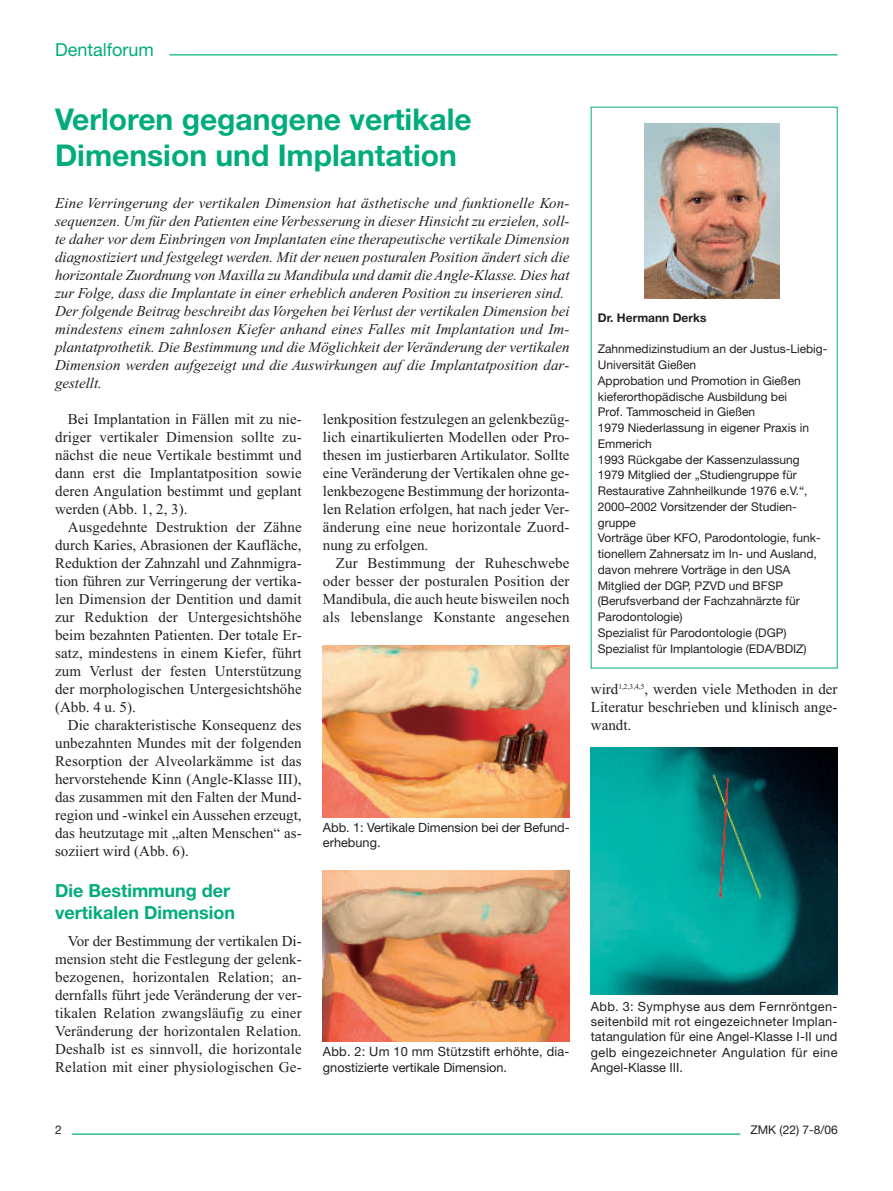
<style>
.page{position:relative;width:893px;height:1191px;background:#fff}
.page>*{position:absolute;margin:0;border:0;box-sizing:border-box;transform-origin:0 0}
.t1{font:700 30px/36px "Helvetica Neue";color:#00ac7c}
.t2{font:700 18px/21.6px "Helvetica Neue";color:#00ac7c}
.t3{font:18px "Helvetica Neue";color:#00ac7c}
.t4{font:15px/18px "Times";letter-spacing:.005em;color:#231f20;text-align:justify}
.t5{font:italic 15px/18px "Times";color:#231f20}
.t6{font:12.75px/15.3px "Helvetica Neue";color:#231f20}
.t7{font:12px/15.8px "Helvetica Neue";color:#231f20}
.t8{font:700 12px "Helvetica Neue";color:#231f20}
.s1{color:#fff}
</style>
<div class="page">
<hr style="left:170px;top:54px;width:667px;height:1px;background:#00ac7c">
<hr style="left:55px;top:1133px;width:782px;height:1px;background:#00ac7c">
<hr style="left:740px;top:1132px;width:98px;height:3px;background:#fff">
<hr style="left:55px;top:1132px;width:17px;height:3px;background:#fff">
<img style="left:645px;top:124px;width:135px;height:174px">
<img style="left:323px;top:646px;width:247px;height:171px">
<img style="left:323px;top:870px;width:247px;height:172px">
<img style="left:591px;top:747px;width:246px;height:247px">
<p class="t3" style="left:55px;top:43px;width:100px">Dentalforum</p>
<h1 class="t1" style="left:55px;top:104px;width:418px">Verloren gegangene vertikale<br>Dimension und Implantation</h1>
<p class="t5" style="left:55px;top:195px;width:516px">Eine Verringerung der vertikalen Dimension hat ästhetische und funktionelle Kon&shy;sequenzen. Um für den Patienten eine Verbesserung in dieser Hinsicht zu erzielen, soll&shy;te daher vor dem Einbringen von Implantaten eine therapeutische vertikale Dimension diagnostiziert und festgelegt werden. Mit der neuen posturalen Position ändert sich die horizontale Zuordnung von Maxilla zu Mandibula und damit die Angle-Klasse. Dies hat zur Folge, dass die Implantate in einer erheblich anderen Position zu inserieren sind.<br>Der folgende Beitrag beschreibt das Vorgehen bei Verlust der vertikalen Dimension bei mindestens einem zahnlosen Kiefer anhand eines Falles mit Implantation und Im&shy;plantatprothetik. Die Bestimmung und die Möglichkeit der Veränderung der vertikalen Dimension werden aufgezeigt und die Auswirkungen auf die Implantatposition dar&shy;gestellt.</p>
<p class="t4" style="left:55px;top:411px;width:248px;text-indent:13px">Bei Implantation in Fällen mit zu nie&shy;driger vertikaler Dimension sollte zu&shy;nächst die neue Vertikale bestimmt und dann erst die Implantatposition sowie deren Angulation bestimmt und geplant werden (Abb. 1, 2, 3).</p>
<p class="t4" style="left:55px;top:519px;width:248px;text-indent:13px">Ausgedehnte Destruktion der Zähne durch Karies, Abrasionen der Kaufläche, Reduktion der Zahnzahl und Zahnmigra&shy;tion führen zur Verringerung der vertika&shy;len Dimension der Dentition und damit zur Reduktion der Untergesichtshöhe beim bezahnten Patienten. Der totale Er&shy;satz, mindestens in einem Kiefer, führt zum Verlust der festen Unterstützung der morphologischen Untergesichtshöhe (Abb. 4 u. 5).</p>
<p class="t4" style="left:55px;top:717px;width:248px;text-indent:13px">Die charakteristische Konsequenz des unbezahnten Mundes mit der folgenden Resorption der Alveolarkämme ist das hervorstehende Kinn (Angle-Klasse III), das zusammen mit den Falten der Mund&shy;region und -winkel ein Aussehen erzeugt, das heutzutage mit „alten Menschen“ as&shy;soziiert wird (Abb. 6).</p>
<p class="t2" style="left:55px;top:881px;width:182px">Die Bestimmung der vertikalen Dimension</p>
<p class="t4" style="left:55px;top:933px;width:248px;text-indent:13px">Vor der Bestimmung der vertikalen Di&shy;mension steht die Festlegung der gelenk&shy;bezogenen, horizontalen Relation; an&shy;dernfalls führt jede Veränderung der ver&shy;tikalen Relation zwangsläufig zu einer Veränderung der horizontalen Relation.<br>Deshalb ist es sinnvoll, die horizontale Relation mit einer physiologischen Ge-</p>
<p class="t4" style="left:323px;top:411px;width:248px">lenkposition festzulegen an gelenkbezüg&shy;lich einartikulierten Modellen oder Pro&shy;thesen im justierbaren Artikulator. Sollte eine Veränderung der Vertikalen ohne ge&shy;lenkbezogene Bestimmung der horizonta&shy;len Relation erfolgen, hat nach jeder Ver&shy;änderung eine neue horizontale Zuord&shy;nung zu erfolgen.</p>
<p class="t4" style="left:323px;top:555px;width:248px;text-indent:13px">Zur Bestimmung der Ruheschwebe oder besser der posturalen Position der Mandibula, die auch heute bisweilen noch als lebenslange Konstante angesehen</p>
<p class="t6" style="left:323px;top:821px;width:248px">Abb. 1: Vertikale Dimension bei der Befund&shy;erhebung.</p>
<p class="t6" style="left:323px;top:1045px;width:248px">Abb. 2: Um 10 mm Stützstift erhöhte, dia&shy;gnostizierte vertikale Dimension.</p>
<p class="t8" style="left:598px;top:313px;width:110px">Dr. Hermann Derks</p>
<p class="t7" style="left:598px;top:342px;width:231px">Zahnmedizinstudium an der Justus-Liebig-<br>Universität Gießen<br>Approbation und Promotion in Gießen kieferorthopädische Ausbildung bei<br>Prof. Tammoscheid in Gießen<br>1979 Niederlassung in eigener Praxis in<br>Emmerich<br>1993 Rückgabe der Kassenzulassung<br>1979 Mitglied der „Studiengruppe für<br>Restaurative Zahnheilkunde 1976 e.V.“,<br>2000–2002 Vorsitzender der Studien&shy;gruppe<br>Vorträge über KFO, Parodontologie, funk&shy;tionellem Zahnersatz im In- und Ausland, davon mehrere Vorträge in den USA<br>Mitglied der DGP, PZVD und BFSP (Berufsverband der Fachzahnärzte für<br>Parodontologie)<br>Spezialist für Parodontologie (DGP)<br>Spezialist für Implantologie (EDA/BDIZ)</p>
<p class="t4" style="left:591px;top:681px;width:248px">wird<sup>1,2,3,4,5</sup>, werden viele Methoden in der Literatur beschrieben und klinisch ange&shy;wandt.</p>
<p class="t6" style="left:591px;top:999px;width:248px;text-align:justify">Abb. 3: Symphyse aus dem Fernröntgen&shy;seitenbild mit rot eingezeichneter Implan&shy;tatangulation für eine Angel-Klasse I-II und gelb eingezeichneter Angulation für eine Angel-Klasse III.</p>
<p class="t7" style="left:55px;top:1123px;width:18px">2<span class="s1">m</span></p>
<p class="t7" style="left:740px;top:1123px;width:99px"><span class="s1">m</span>ZMK (22) 7-8/06</p>
</div>
